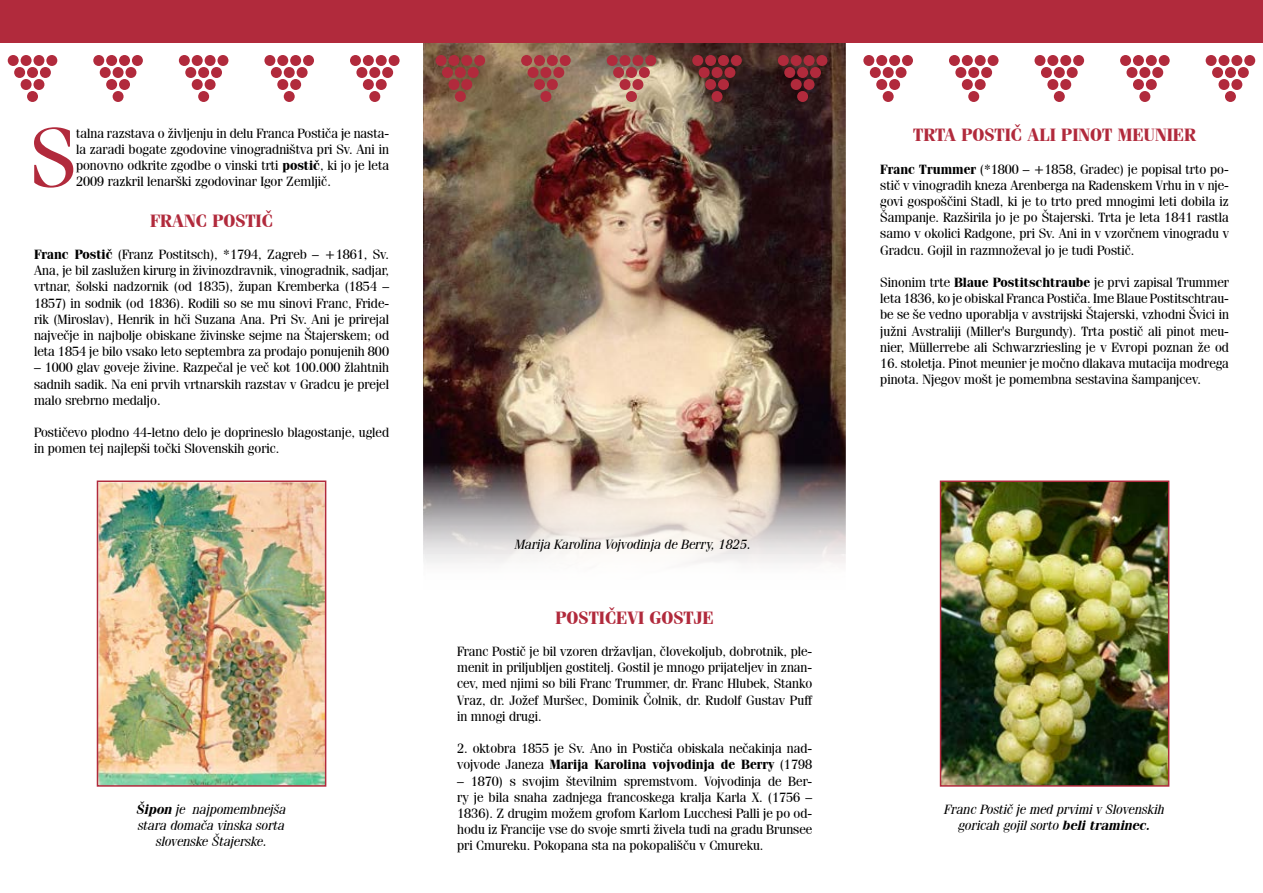
<style>
.page{position:relative;width:1263px;height:893px;background:#fff}
.page>*{position:absolute;margin:0;border:0;box-sizing:border-box;transform-origin:0 0}
.t1{font:83.55px "Fenice IT Cby BT";color:#b12a3c}
.t2{font:700 18px "Fenice IT Cby BT";color:#b12a3c}
.t3{font:13.5px/16.2px "Fenice IT Cby BT";color:#000;text-align:justify}
.t4{font:italic 13.5px/16.2px "Fenice IT Cby BT";color:#000;text-align:center}
.s1{font-weight:700}
</style>
<div class="page">
<img style="left:100px;top:483px;width:223px;height:301px">
<div style="left:97px;top:480px;width:229px;height:307px;border:2px solid #b12a3c"></div>
<img style="left:424px;top:43px;width:421px;height:520px">
<div style="left:0;top:0;width:1263px;height:43px;background:#b12a3c"></div>
<svg style="left:8px;top:55px;width:49px;height:47px"></svg>
<svg style="left:93px;top:55px;width:50px;height:47px"></svg>
<svg style="left:179px;top:55px;width:49px;height:47px"></svg>
<svg style="left:264px;top:55px;width:50px;height:47px"></svg>
<svg style="left:350px;top:55px;width:50px;height:47px"></svg>
<svg style="left:436px;top:55px;width:49px;height:47px;background:#8f493f"></svg>
<svg style="left:521px;top:55px;width:50px;height:47px;background:#9c5a51"></svg>
<svg style="left:607px;top:55px;width:49px;height:47px;background:#b8786f"></svg>
<svg style="left:692px;top:55px;width:50px;height:47px;background:#723134"></svg>
<svg style="left:778px;top:55px;width:49px;height:47px;background:#642027"></svg>
<svg style="left:863px;top:55px;width:50px;height:47px"></svg>
<svg style="left:949px;top:55px;width:49px;height:47px"></svg>
<svg style="left:1034px;top:55px;width:50px;height:47px"></svg>
<svg style="left:1120px;top:55px;width:50px;height:47px"></svg>
<svg style="left:1206px;top:55px;width:49px;height:47px"></svg>
<img style="left:943px;top:483px;width:223px;height:301px">
<div style="left:940px;top:480px;width:229px;height:307px;border:2px solid #b12a3c"></div>
<h1 class="t1" style="left:30px;top:106px;width:48px">S</h1>
<p class="t3" style="left:76px;top:125px;width:315px">talna razstava o življenju in delu Franca Postiča je nasta&shy;la zaradi bogate zgodovine vinogradništva pri Sv. Ani in ponovno odkrite zgodbe o vinski trti <span class="s1">postič</span>, ki jo je leta 2009 razkril lenarški zgodovinar Igor Zemljič.</p>
<h2 class="t2" style="left:150px;top:209px;width:125px">FRANC POSTIČ</h2>
<p class="t3" style="left:34px;top:246px;width:357px"><span class="s1">Franc Postič</span> (Franz Postitsch), *1794, Zagreb – +1861, Sv.<br>Ana, je bil zaslužen kirurg in živinozdravnik, vinogradnik, sadjar, vrtnar, šolski nadzornik (od 1835), župan Kremberka (1854 – 1857) in sodnik (od 1836). Rodili so se mu sinovi Franc, Fride&shy;rik (Miroslav), Henrik in hči Suzana Ana. Pri Sv. Ani je prirejal največje in najbolje obiskane živinske sejme na Štajerskem; od leta 1854 je bilo vsako leto septembra za prodajo ponujenih 800</p>
<p class="t3" style="left:34px;top:359px;width:357px">– 1000 glav goveje živine. Razpečal je več kot 100.000 žlahtnih sadnih sadik. Na eni prvih vrtnarskih razstav v Gradcu je prejel malo srebrno medaljo.</p>
<p class="t3" style="left:34px;top:424px;width:357px">Postičevo plodno 44-letno delo je doprineslo blagostanje, ugled in pomen tej najlepši točki Slovenskih goric.</p>
<p class="t4" style="left:137px;top:801px;width:151px"><span class="s1">Šipon</span> je najpomembnejša stara domača vinska sorta slovenske Štajerske.</p>
<p class="t4" style="left:515px;top:536px;width:237px">Marija Karolina Vojvodinja de Berry, 1825.</p>
<h2 class="t2" style="left:555px;top:606px;width:160px">POSTIČEVI GOSTJE</h2>
<p class="t3" style="left:457px;top:643px;width:357px">Franc Postič je bil vzoren državljan, človekoljub, dobrotnik, ple&shy;menit in priljubljen gostitelj. Gostil je mnogo prijateljev in znan&shy;cev, med njimi so bili Franc Trummer, dr. Franc Hlubek, Stanko Vraz, dr. Jožef Muršec, Dominik Čolnik, dr. Rudolf Gustav Puff in mnogi drugi.</p>
<p class="t3" style="left:457px;top:740px;width:357px">2. oktobra 1855 je Sv. Ano in Postiča obiskala nečakinja nad&shy;vojvode Janeza <span class="s1">Marija Karolina vojvodinja de Berry</span> (1798</p>
<p class="t3" style="left:457px;top:773px;width:357px">– 1870) s svojim številnim spremstvom. Vojvodinja de Ber&shy;ry je bila snaha zadnjega francoskega kralja Karla X. (1756 – 1836). Z drugim možem grofom Karlom Lucchesi Palli je po od&shy;hodu iz Francije vse do svoje smrti živela tudi na gradu Brunsee pri Cmureku. Pokopana sta na pokopališču v Cmureku.</p>
<h2 class="t2" style="left:913px;top:124px;width:284px">TRTA POSTIČ ALI PINOT MEUNIER</h2>
<p class="t3" style="left:880px;top:161px;width:350px"><span class="s1">Franc Trummer</span> (*1800 – +1858, Gradec) je popisal trto po&shy;stič v vinogradih kneza Arenberga na Radenskem Vrhu in v nje&shy;govi gospoščini Stadl, ki je to trto pred mnogimi leti dobila iz Šampanje. Razširila jo je po Štajerski. Trta je leta 1841 rastla samo v okolici Radgone, pri Sv. Ani in v vzorčnem vinogradu v Gradcu. Gojil in razmnoževal jo je tudi Postič.</p>
<p class="t3" style="left:880px;top:274px;width:350px">Sinonim trte <span class="s1">Blaue Postitschtraube</span> je prvi zapisal Trummer leta 1836, ko je obiskal Franca Postiča. Ime Blaue Postitschtrau&shy;be se še vedno uporablja v avstrijski Štajerski, vzhodni Švici in južni Avstraliji (Miller's Burgundy). Trta postič ali pinot meu&shy;nier, Müllerrebe ali Schwarzriesling je v Evropi poznan že od</p>
<p class="t3" style="left:880px;top:355px;width:350px">16. stoletja. Pinot meunier je močno dlakava mutacija modrega pinota. Njegov mošt je pomembna sestavina šampanjcev.</p>
<p class="t4" style="left:944px;top:801px;width:222px">Franc Postič je med prvimi v Slovenskih goricah gojil sorto <span class="s1">beli traminec.</span></p>
</div>
